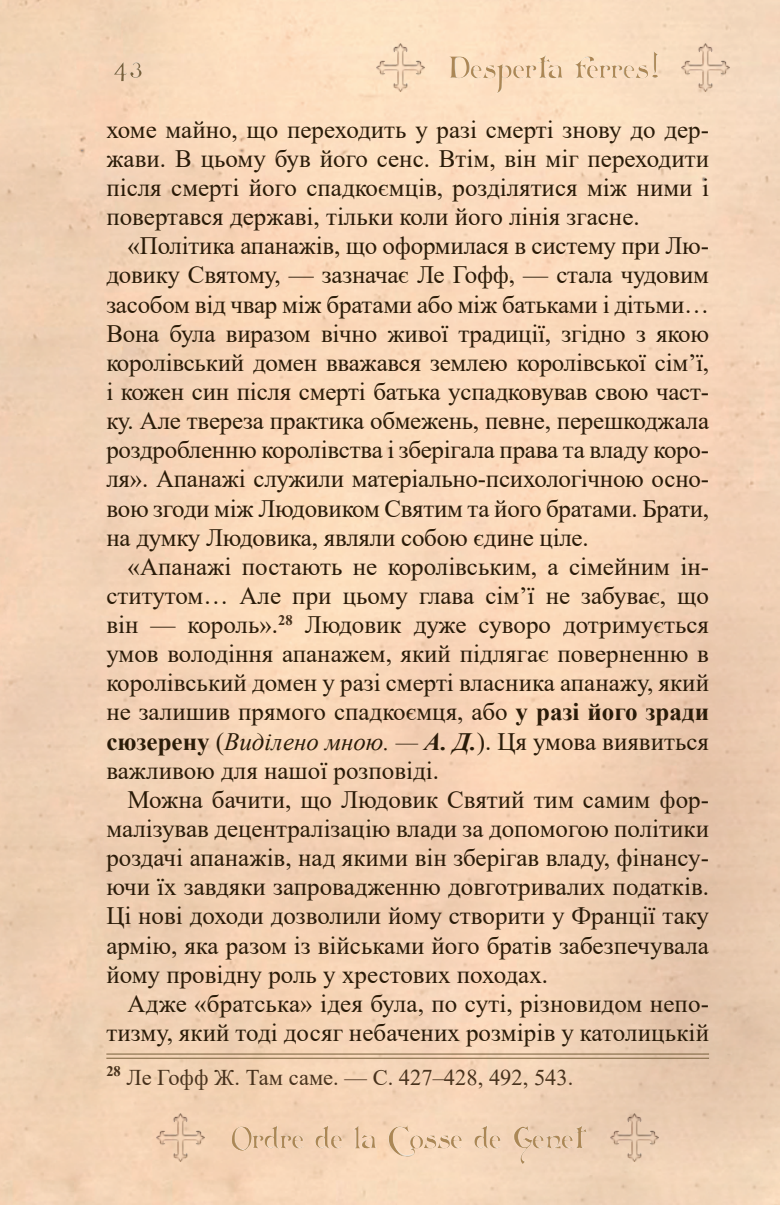
<style>
.page{position:relative;width:780px;height:1205px;background:#fff}
.page>*{position:absolute;margin:0;border:0;box-sizing:border-box;transform-origin:0 0}
.t1{font:35px "Acquest Script";color:#78603b}
.t2{font:30px "Arlekino";color:#ab8755}
.t3{font:25px/29px "Times New Roman";color:#2a1b08;text-align:justify}
.t4{font:22.5px "Times New Roman";color:#48321d}
.s1{font-weight:700}
.s2{font-style:italic}
.s3{font-weight:700;font-style:italic}
</style>
<div class="page">
<div style="left:391px;top:6px;width:313px;height:97px;background:#fce0c2"></div>
<div style="left:74px;top:6px;width:147px;height:110px;background:#f7d7b9"></div>
<div style="left:86px;top:1117px;width:622px;height:78px;background:#f5d4b7"></div>
<img style="left:681px;top:43px;width:49px;height:49px">
<img style="left:609px;top:1113px;width:50px;height:49px">
<img style="left:156px;top:1113px;width:50px;height:49px">
<img style="left:376px;top:43px;width:49px;height:49px">
<hr style="left:106px;top:1053px;width:603px;height:1px;background:#78603b">
<hr style="left:106px;top:1058px;width:603px;height:1px;background:#78603b">
<h1 class="t1" style="left:113px;top:45px;width:31px">43</h1>
<p class="t2" style="left:448px;top:50px;width:212px">Desperta ferres!</p>
<p class="t3" style="left:106px;top:114px;width:604px">хоме майно, що переходить у разі смерті знову до дер&shy;жави. В цьому був його сенс. Втім, він міг переходити після смерті його спадкоємців, розділятися між ними і повертався державі, тільки коли його лінія згасне.</p>
<p class="t3" style="left:106px;top:231px;width:604px;text-indent:21px">«Політика апанажів, що оформилася в систему при Лю&shy;довику Святому, — зазначає Ле Гофф, — стала чудовим засобом від чвар між братами або між батьками і дітьми… Вона була виразом вічно живої традиції, згідно з якою королівський домен вважався землею королівської сім’ї, і кожен син після смерті батька успадковував свою част&shy;ку. Але твереза практика обмежень, певне, перешкоджала роздробленню королівства і зберігала права та владу коро&shy;ля». Апанажі служили матеріально-психологічною осно&shy;вою згоди між Людовиком Святим та його братами. Брати, на думку Людовика, являли собою єдине ціле.</p>
<p class="t3" style="left:106px;top:551px;width:604px;text-indent:21px">«Апанажі постають не королівським, а сімейним ін&shy;ститутом… Але при цьому глава сім’ї не забуває, що він — король».<sup>28</sup> Людовик дуже суворо дотримується умов володіння апанажем, який підлягає поверненню в королівський домен у разі смерті власника апанажу, який не залишив прямого спадкоємця, або <span class="s1">у разі його зради сюзерену</span> (<span class="s2">Виділено мною. —</span> <span class="s3">А. Д.</span>). Ця умова виявиться важливою для нашої розповіді.</p>
<p class="t3" style="left:106px;top:784px;width:604px;text-indent:21px">Можна бачити, що Людовик Святий тим самим фор&shy;малізував децентралізацію влади за допомогою політики роздачі апанажів, над якими він зберігав владу, фінансу&shy;ючи їх завдяки запровадженню довготривалих податків.<br>Ці нові доходи дозволили йому створити у Франції таку армію, яка разом із військами його братів забезпечувала йому провідну роль у хрестових походах.</p>
<p class="t3" style="left:106px;top:988px;width:604px;text-align:right">Адже «братська» ідея була, по суті, різновидом непо&shy;тизму, який тоді досяг небачених розмірів у католицькій</p>
<p class="t4" style="left:106px;top:1061px;width:468px"><sup>28</sup> Ле Гофф Ж. Там саме. — С. 427–428, 492, 543.</p>
<p class="t2" style="left:231px;top:1120px;width:354px">Ordre de la Cosse de Genet</p>
</div>
